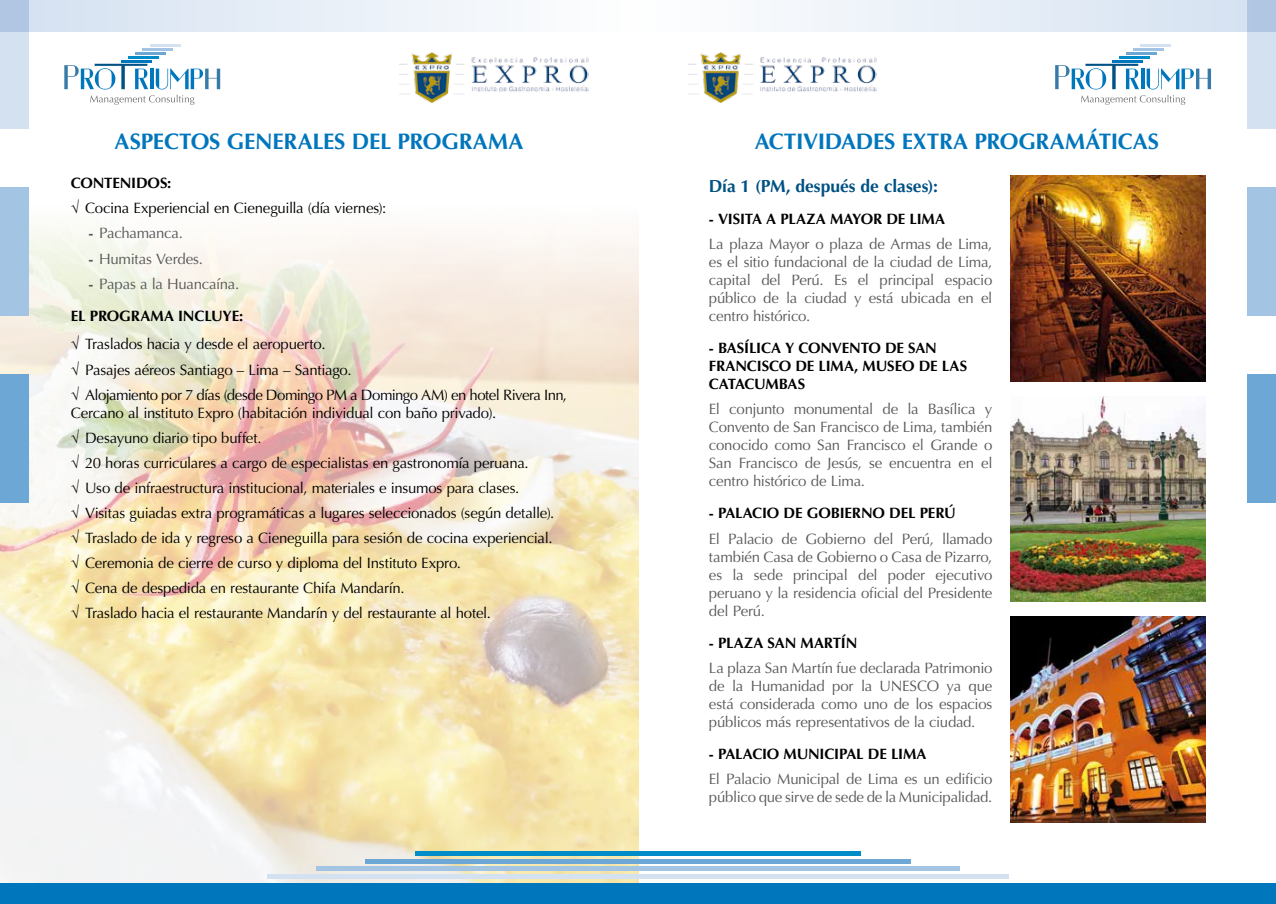
<style>
.page{position:relative;width:1276px;height:904px;background:#fff}
.page>*{position:absolute;margin:0;border:0;box-sizing:border-box;transform-origin:0 0}
.t1{font:700 22.5px "Optima";letter-spacing:-.01em;color:#0076bd}
.t2{font:700 17.5px "Optima";color:#005184}
.t3{font:15px/25.1px "Optima";letter-spacing:-.02em;color:#000}
.t4{font:15px/18px "Optima";letter-spacing:-.02em;color:#58585a;text-align:justify}
.t5{font:700 15px/18px "Optima";letter-spacing:-.01em;color:#000}
.t6{font:15px/32.1px "Optima";letter-spacing:-.02em;color:#555658;text-align:right}
.s1{font-weight:700}
.s2{font-weight:700;color:#000}
</style>
<div class="page">
<img style="left:1010px;top:617px;width:195px;height:205px">
<img style="left:1010px;top:396px;width:195px;height:205px">
<img style="left:1010px;top:175px;width:195px;height:206px">
<img style="left:0;top:187px;width:638px;height:696px">
<svg style="left:1081px;top:95px;width:104px;height:10px"></svg>
<svg style="left:1055px;top:64px;width:84px;height:25px"></svg>
<hr style="left:1141px;top:69px;width:3px;height:20px;background:#0076bd">
<svg style="left:1146px;top:69px;width:65px;height:20px"></svg>
<hr style="left:1112px;top:60px;width:30px;height:2px;background:#0076bd">
<hr style="left:1119px;top:56px;width:30px;height:2px;background:#008cc9">
<hr style="left:1126px;top:52px;width:30px;height:3px;background:#6ca7d6">
<hr style="left:1133px;top:48px;width:31px;height:3px;background:#a4c4e4">
<hr style="left:1140px;top:45px;width:31px;height:2px;background:#d4e1f1">
<svg style="left:90px;top:95px;width:104px;height:10px"></svg>
<svg style="left:64px;top:64px;width:84px;height:25px"></svg>
<hr style="left:150px;top:69px;width:4px;height:20px;background:#0076bd">
<svg style="left:156px;top:69px;width:64px;height:20px"></svg>
<hr style="left:121px;top:60px;width:31px;height:2px;background:#0076bd">
<hr style="left:128px;top:56px;width:31px;height:2px;background:#008cc9">
<hr style="left:136px;top:52px;width:30px;height:3px;background:#6ca7d6">
<hr style="left:143px;top:48px;width:30px;height:3px;background:#a4c4e4">
<hr style="left:150px;top:45px;width:30px;height:2px;background:#d4e1f1">
<div style="left:0;top:0;width:638px;height:32px;background:linear-gradient(to right,#d3e0f0,#fefefe)"></div>
<div style="left:638px;top:0;width:638px;height:32px;background:linear-gradient(to right,#fefefe,#d4e1f1)"></div>
<div style="left:0;top:374px;width:28px;height:129px;background:#6ca7d6"></div>
<div style="left:1247px;top:374px;width:29px;height:129px;background:#6ca7d6"></div>
<div style="left:0;top:187px;width:28px;height:129px;background:#a4c4e4"></div>
<div style="left:1247px;top:187px;width:29px;height:129px;background:#a4c4e4"></div>
<div style="left:416px;top:850px;width:222px;height:5px;background:#008cc9"></div>
<div style="left:0;top:883px;width:638px;height:21px;background:#0076bd"></div>
<div style="left:365px;top:858px;width:273px;height:5px;background:#6ca7d6"></div>
<div style="left:317px;top:866px;width:321px;height:5px;background:#a4c4e4"></div>
<div style="left:267px;top:874px;width:371px;height:5px;background:#d4e1f1"></div>
<div style="left:638px;top:850px;width:222px;height:5px;background:#008cc9"></div>
<div style="left:638px;top:883px;width:638px;height:21px;background:#0076bd"></div>
<div style="left:638px;top:858px;width:272px;height:5px;background:#6ca7d6"></div>
<div style="left:638px;top:866px;width:321px;height:5px;background:#a4c4e4"></div>
<div style="left:638px;top:874px;width:371px;height:5px;background:#d4e1f1"></div>
<svg style="left:0;top:0;width:28px;height:129px;background:#cbdaed"></svg>
<svg style="left:1247px;top:0;width:29px;height:129px;background:#cbdaed"></svg>
<img style="left:400px;top:53px;width:188px;height:50px">
<img style="left:688px;top:53px;width:188px;height:50px">
<h1 class="t1" style="left:115px;top:128px;width:406px">ASPECTOS GENERALES DEL PROG RAMA</h1>
<p class="t3" style="left:71px;top:171px;width:317px"><span class="s1">CONTENI DOS:<br>√</span> Cocina Experiencial en Cieneguilla (día viernes):</p>
<p class="t6" style="left:89px;top:217px;width:96px"><span class="s1">-</span> Pachamanca.</p>
<p class="t6" style="left:89px;top:242px;width:116px"><span class="s1">-</span> Humitas Verdes.</p>
<p class="t6" style="left:71px;top:268px;width:174px"><span class="s1">-</span> Papas a la Huancaína.<br><span class="s2">EL PROG RAMA INCLUYE:</span></p>
<p class="t3" style="left:71px;top:332px;width:498px"><span class="s1">√</span> Traslados hacia y desde el aeropuerto.<br><span class="s1">√</span> Pasajes aéreos Santiago – Lima – Santiago.<br><span class="s1">√</span> Alojamiento por 7 días (desde Domingo PM a Domingo AM) en hotel Rivera Inn,</p>
<p class="t3" style="left:71px;top:400px;width:485px">Cercano al instituto Expro (habitación individual con baño privado).<br><span class="s1">√</span> Desayuno diario tipo buffet.<br><span class="s1">√</span> 20 horas curriculares a cargo de especialistas en gastronomía peruana.<br><span class="s1">√</span> Uso de infraestructura institucional, materiales e insumos para clases.<br><span class="s1">√</span> Visitas guiadas extra programáticas a lugares seleccionados (según detalle). <span class="s1">√</span> Traslado de ida y regreso a Cieneguilla para sesión de cocina experiencial. <span class="s1">√</span> Ceremonia de cierre de curso y diploma del Instituto Expro.<br><span class="s1">√</span> Cena de despedida en restaurante Chifa Mandarín.<br><span class="s1">√</span> Traslado hacia el restaurante Mandarín y del restaurante al hotel.</p>
<h1 class="t1" style="left:754px;top:128px;width:406px">ACTIVIDADES EXTRA PROG RAMÁTICAS</h1>
<p class="t2" style="left:709px;top:175px;width:230px">DÍA 1 (PM, DESPUÉS DE CLASES):</p>
<p class="t5" style="left:709px;top:210px;width:235px">- VISITA A PLAZA MAYOR DE LIMA</p>
<p class="t4" style="left:709px;top:235px;width:285px">La plaza Mayor o plaza de Armas de Lima, es el sitio fundacional de la ciudad de Lima, capital del Perú. Es el principal espacio público de la ciudad y está ubicada en el centro histórico.</p>
<p class="t5" style="left:709px;top:339px;width:260px">- BASÍLICA Y CONVENTO DE SAN<br>FRANCISCO DE LIMA, MUSEO DE LAS<br>CATACUMBAS</p>
<p class="t4" style="left:709px;top:400px;width:285px">El conjunto monumental de la Basílica y Convento de San Francisco de Lima, también conocido como San Francisco el Grande o San Francisco de Jesús, se encuentra en el centro histórico de Lima.</p>
<p class="t5" style="left:709px;top:504px;width:248px">- PALACIO DE GOBI ERNO DEL PERÚ</p>
<p class="t4" style="left:709px;top:529px;width:285px">El Palacio de Gobierno del Perú, llamado también Casa de Gobierno o Casa de Pizarro, es la sede principal del poder ejecutivo peruano y la residencia oficial del Presidente del Perú.</p>
<p class="t5" style="left:709px;top:634px;width:150px">- PLAZA SAN MARTÍN</p>
<p class="t4" style="left:709px;top:659px;width:285px">La plaza San Martín fue declarada Patrimonio de la Humanidad por la UNESCO ya que está considerada como uno de los espacios públicos más representativos de la ciudad.</p>
<p class="t5" style="left:709px;top:745px;width:217px">- PALACIO MUNICIPAL DE LIMA</p>
<p class="t4" style="left:709px;top:770px;width:285px">El Palacio Municipal de Lima es un edificio público que sirve de sede de la Municipalidad.</p>
</div>
